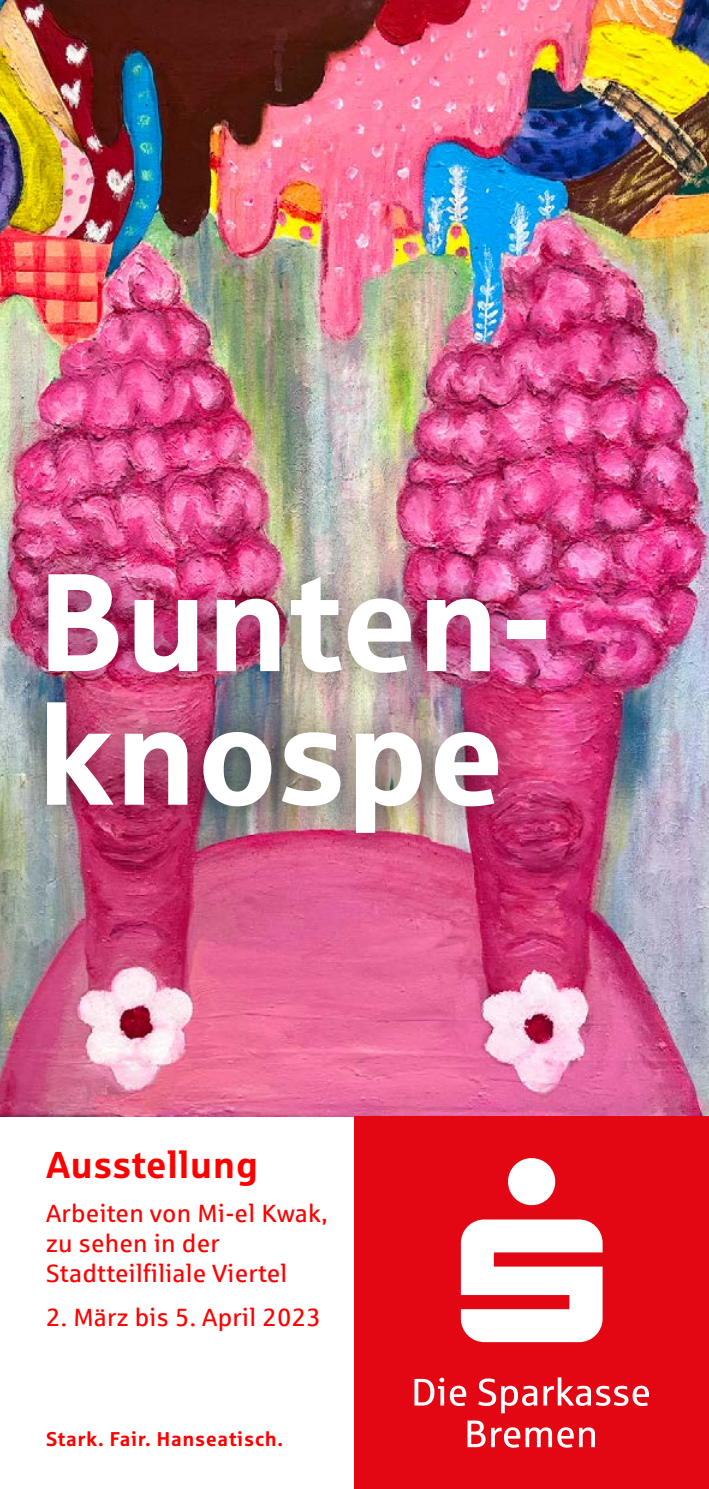
<style>
.page{position:relative;width:709px;height:1489px;background:#fff}
.page>*{position:absolute;margin:0;border:0;box-sizing:border-box;transform-origin:0 0}
.t1{font:700 139.25px/133.5px "Sparkasse Rg";letter-spacing:-.015em;color:#fff}
.t2{font:700 37.5px "Sparkasse Rg";letter-spacing:.01em;color:#f00}
.t3{font:25px/30px "Sparkasse Rg";letter-spacing:.01em;color:#f00}
.t4{font:700 20px "Sparkasse Rg";letter-spacing:.03em;color:#f00}
</style>
<div class="page">
<img style="left:0;top:0;width:709px;height:1116px">
<div style="left:354px;top:1116px;width:355px;height:372px;background:#e30613"></div>
<svg style="left:461px;top:1158px;width:141px;height:183px"></svg>
<svg style="left:467px;top:1420px;width:128px;height:27px"></svg>
<svg style="left:414px;top:1377px;width:235px;height:36px"></svg>
<div style="left:17px;top:545px;width:557px;height:316px;background:#000;opacity:.45"></div>
<h1 class="t1" style="left:36px;top:550px;width:518px">Bunten&shy;knospe</h1>
<h2 class="t2" style="left:46px;top:1140px;width:214px">Ausstellung</h2>
<p class="t3" style="left:46px;top:1197px;width:283px">Arbeiten von Mi-el Kwak, zu sehen in der<br>Stadtteilfiliale Viertel</p>
<p class="t3" style="left:46px;top:1301px;width:276px">2. März bis 5. April 2023</p>
<p class="t4" style="left:46px;top:1426px;width:239px">Stark. Fair. Hanseatisch.</p>
</div>
